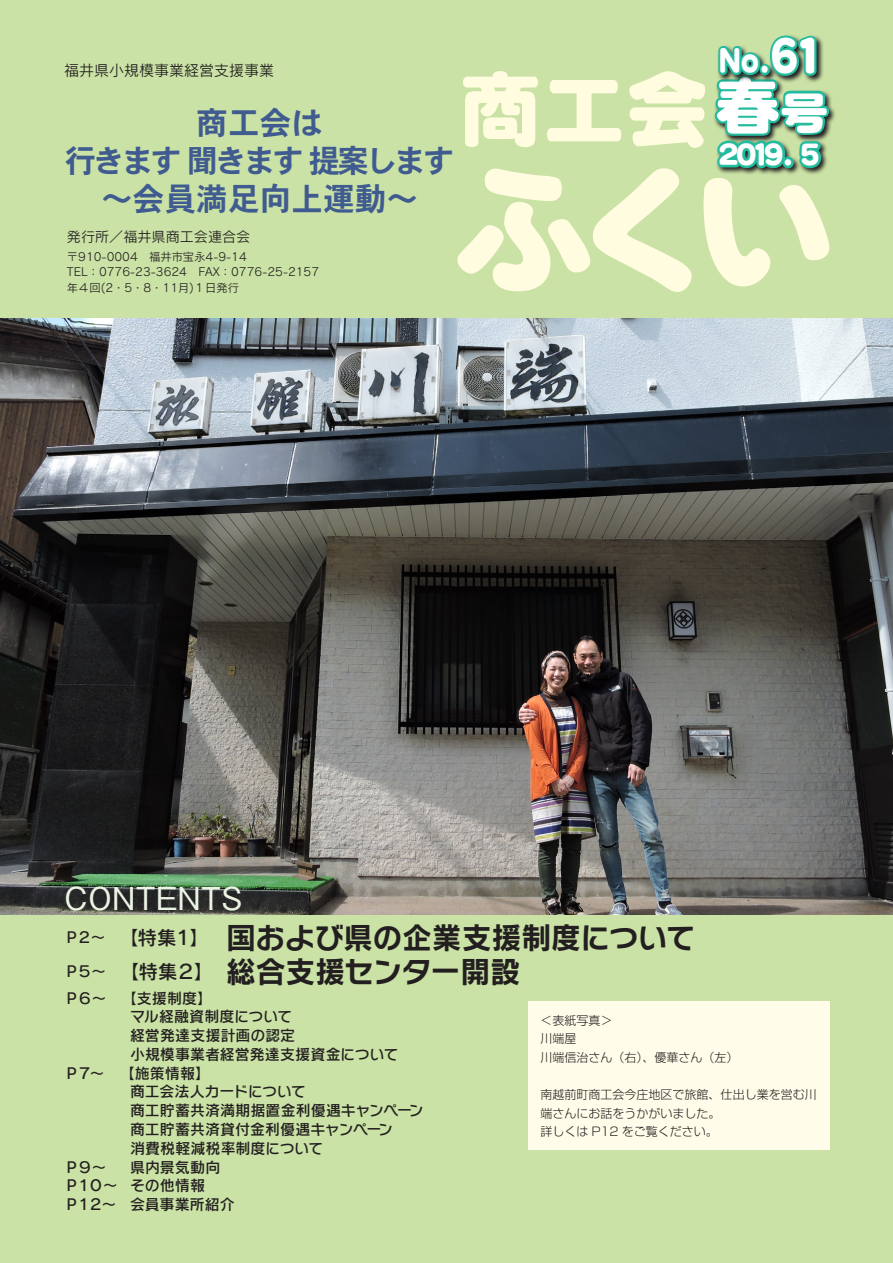
<style>
.page{position:relative;width:893px;height:1263px;background:#cae2a5}
.page>*{position:absolute;margin:0;border:0;box-sizing:border-box;transform-origin:0 0}
.t1{font:137.55px "NIS R10 83 pv RKSJ H";color:#fffce0}
.t2{font:81px "NIS R10 83 pv RKSJ H";color:#fffce0}
.t3{font:60.45px "NIS R10 83 pv RKSJ H";color:#fff;scale:1.07 1}
.t4{font:31.65px/38.1px "DFHS Gothic W7 MP RKSJ H";letter-spacing:-.045em;color:#405b90;text-align:center}
.t5{font:500 31.5px "Gothic BBB Pro";color:#ebf4e4}
.t6{font:30px/33.8px "Rodin NTLG Pro B";letter-spacing:-.02em;color:#231f20}
.t7{font:28.35px "NIS R10 83 pv RKSJ H";color:#fff;scale:.86 1}
.t8{font:25.65px "NIS R10 83 pv RKSJ H";color:#fff}
.t9{font:15px/18.8px "Rodin NTLG Pro DB";letter-spacing:-.005em;color:#231f20}
.t10{font:15px "Rodin NTLG Pro M";color:#231f20}
.t11{font:15px "Rodin NTLG Pro DB";letter-spacing:-.03em;color:#231f20}
.t12{font:14.1px "Rodin NTLG Pro M";color:#231f20}
.t13{font:300 12px/18.6px "Shin Go Pr 5";color:#231f20}
.t14{font:11.25px/15.5px "Rodin NTLG Pro M";color:#231f20}
.s1{font-size:41.1px}
.s2{font-size:44.55px}
.s3{font-family:"Rodin NTLG Pro DB";font-size:19.5px}
</style>
<div class="page">
<svg style="left:833px;top:74px;width:3px;height:69px"></svg>
<svg style="left:716px;top:173px;width:113px;height:3px"></svg>
<svg style="left:711px;top:0;width:122px;height:173px;background:#70b08a"></svg>
<div style="left:528px;top:1001px;width:301px;height:149px;background:#fffde9"></div>
<img style="left:0;top:319px;width:893px;height:595px">
<h3 class="t7" style="left:719px;top:46px;width:115px">No.<span class="s1">61</span></h3>
<p class="t10" style="left:64px;top:60px;width:212px">福井県小規模事業経営支援事業</p>
<h2 class="t2" style="left:460px;top:69px;width:249px">商工会</h2>
<h1 class="t1" style="left:455px;top:161px;width:381px">ふくい</h1>
<h3 class="t3" style="left:715px;top:76px;width:107px">春<span class="s2">号</span></h3>
<h3 class="t8" style="left:719px;top:141px;width:106px">2019. ５</h3>
<h3 class="t4" style="left:65px;top:103px;width:391px">商工会は<br>行きます 聞きます 提案します〜会員満足向上運動〜</h3>
<p class="t12" style="left:67px;top:228px;width:185px">発行所／福井県商工会連合会</p>
<p class="t14" style="left:67px;top:248px;width:254px">〒910-0004　福井市宝永4-9-14<br>TEL：0776-23-3624　FAX：0776-25-2157年４回(2・5・8・11月)１日発行</p>
<h3 class="t5" style="left:64px;top:873px;width:180px">CONTENTS</h3>
<h3 class="t6" style="left:64px;top:920px;width:633px"><sup>Ｐ２～</sup> <span class="s3">【特集１】</span> 国および県の企業支援制度について<br><sup>Ｐ５～</sup> <span class="s3">【特集２】</span> 総合支援センター開設</h3>
<p class="t9" style="left:64px;top:988px;width:150px">Ｐ６～ 【支援制度】</p>
<p class="t9" style="left:130px;top:1007px;width:164px">マル経融資制度について</p>
<p class="t9" style="left:130px;top:1025px;width:166px">経営発達支援計画の認定</p>
<p class="t9" style="left:130px;top:1044px;width:270px">小規模事業者経営発達支援資金について</p>
<p class="t9" style="left:64px;top:1063px;width:147px">Ｐ７～ 【施策情報】</p>
<p class="t11" style="left:130px;top:1082px;width:177px">商工会法人カードについて</p>
<p class="t9" style="left:130px;top:1100px;width:295px">商工貯蓄共済満期据置金利優遇キャンペーン</p>
<p class="t9" style="left:130px;top:1119px;width:265px">商工貯蓄共済貸付金利優遇キャンペーン</p>
<p class="t9" style="left:130px;top:1138px;width:195px">消費税軽減税率制度について</p>
<p class="t9" style="left:64px;top:1157px;width:44px">Ｐ９～</p>
<p class="t13" style="left:540px;top:1010px;width:199px">＜表紙写真＞<br>川端屋<br>川端信治さん（右）、優華さん（左）</p>
<p class="t13" style="left:540px;top:1084px;width:278px">南越前町商工会今庄地区で旅館、仕出し業を営む川端さんにお話をうかがいました。<br>詳しくは P12 をご覧ください。</p>
<p class="t9" style="left:64px;top:1157px;width:172px;text-indent:66px">県内景気動向<br>Ｐ１０～ その他情報<br>Ｐ１２～ 会員事業所紹介</p>
</div>
